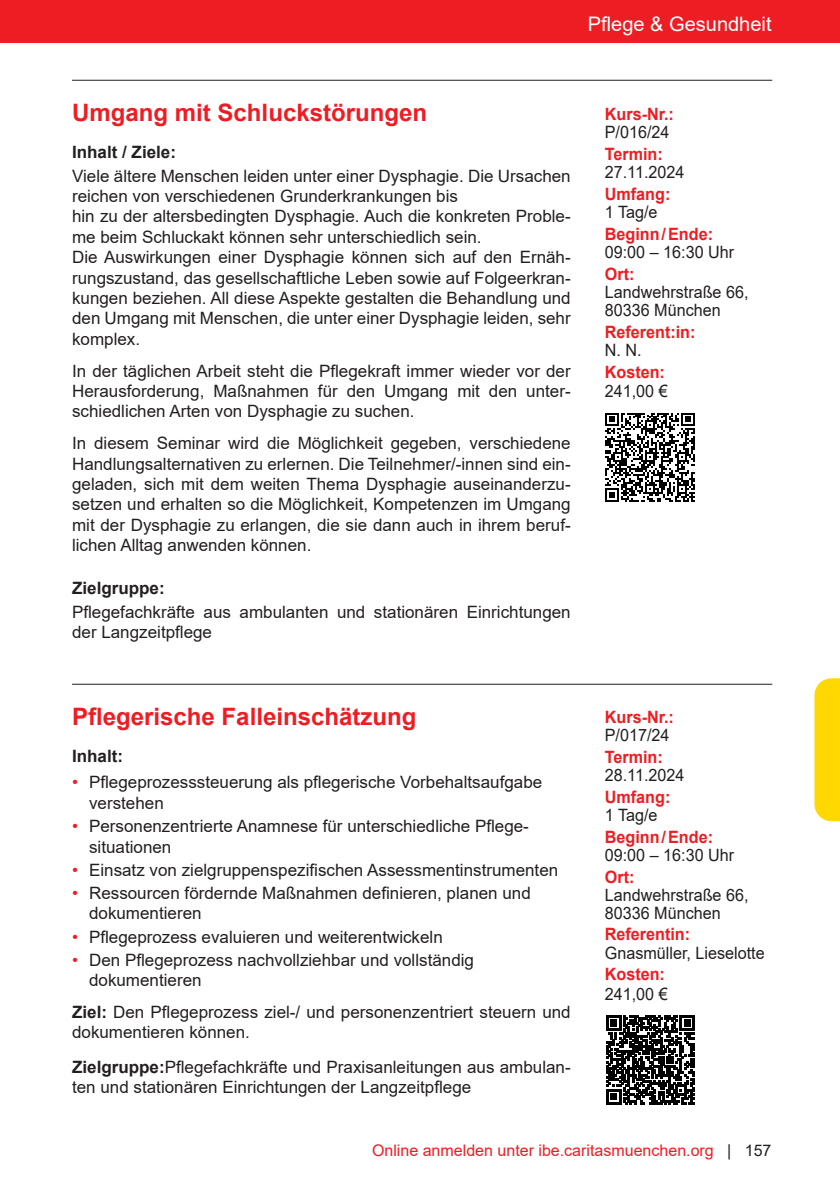
<style>
.page{position:relative;width:840px;height:1191px;background:#fff}
.page>*{position:absolute;margin:0;border:0;box-sizing:border-box;transform-origin:0 0}
.t1{font:700 24px "Arial";color:#ee1d23}
.t2{font:20px "Arial";color:#fff}
.t3{font:17px/20.4px "Arial";color:#231f20}
.t4{font:17px/18px "Arial";color:#231f20;scale:.95 1}
.t5{font:700 17px "Arial";color:#ee1d23;scale:.95 1}
.t6{font:700 17px "Arial";color:#231f20}
.t7{font:16px "Arial";color:#ee1d23}
.s1{color:#ee1d23}
.s2{font-weight:700}
.s3{color:#231f20}
</style>
<div class="page">
<div style="left:0;top:0;width:839px;height:43px;background:#ee1d23"></div>
<svg style="left:814px;top:678px;width:25px;height:143px"></svg>
<hr style="left:72px;top:80px;width:699px;height:1px;background:#231f20">
<svg style="left:605px;top:413px;width:90px;height:89px"></svg>
<hr style="left:72px;top:683px;width:699px;height:1px;background:#231f20">
<svg style="left:606px;top:1015px;width:88px;height:89px"></svg>
<p class="t2" style="left:587px;top:10px;width:185px">Pflege &amp; Gesundheit</p>
<h1 class="t1" style="left:72px;top:96px;width:356px">Umgang mit Schluckstörungen</h1>
<p class="t6" style="left:72px;top:140px;width:105px">Inhalt / Ziele:</p>
<p class="t3" style="left:72px;top:165px;width:500px">Viele ältere Menschen leiden unter einer Dysphagie. Die Ursachen reichen von verschiedenen Grunderkrankungen bis<br>hin zu der altersbedingten Dysphagie. Auch die konkreten Proble&shy;me beim Schluckakt können sehr unterschiedlich sein.<br>Die Auswirkungen einer Dysphagie können sich auf den Ernäh&shy;rungszustand, das gesellschaftliche Leben sowie auf Folgeerkran&shy;kungen beziehen. All diese Aspekte gestalten die Behandlung und den Umgang mit Menschen, die unter einer Dysphagie leiden, sehr komplex.</p>
<p class="t3" style="left:72px;top:360px;width:500px;text-align:justify">In der täglichen Arbeit steht die Pflegekraft immer wieder vor der Herausforderung, Maßnahmen für den Umgang mit den unter&shy;schiedlichen Arten von Dysphagie zu suchen.</p>
<p class="t3" style="left:72px;top:433px;width:500px;text-align:justify">In diesem Seminar wird die Möglichkeit gegeben, verschiedene Handlungsalternativen zu erlernen. Die Teilnehmer/-innen sind ein&shy;geladen, sich mit dem weiten Thema Dysphagie auseinanderzu&shy;setzen und erhalten so die Möglichkeit, Kompetenzen im Umgang mit der Dysphagie zu erlangen, die sie dann auch in ihrem beruf&shy;lichen Alltag anwenden können.</p>
<p class="t6" style="left:72px;top:576px;width:94px">Zielgruppe:</p>
<p class="t3" style="left:72px;top:601px;width:500px">Pflegefachkräfte aus ambulanten und stationären Einrichtungen der Langzeitpflege</p>
<h1 class="t1" style="left:72px;top:699px;width:346px">Pflegerische Falleinschätzung</h1>
<p class="t6" style="left:72px;top:744px;width:52px">Inhalt:</p>
<p class="t3" style="left:89px;top:772px;width:454px;text-indent:-17px"><span class="s1">•</span> Pflegeprozesssteuerung als pflegerische Vorbehaltsaufgabe verstehen</p>
<p class="t3" style="left:89px;top:816px;width:440px;text-indent:-17px"><span class="s1">•</span> Personenzentrierte Anamnese für unterschiedliche Pflege&shy;situationen</p>
<p class="t3" style="left:72px;top:859px;width:487px"><span class="s1">•</span> Einsatz von zielgruppenspezifischen Assessmentinstrumenten</p>
<p class="t3" style="left:89px;top:882px;width:443px;text-indent:-17px"><span class="s1">•</span> Ressourcen fördernde Maßnahmen definieren, planen und dokumentieren</p>
<p class="t3" style="left:72px;top:926px;width:372px"><span class="s1">•</span> Pflegeprozess evaluieren und weiterentwickeln</p>
<p class="t3" style="left:89px;top:949px;width:386px;text-indent:-17px"><span class="s1">•</span> Den Pflegeprozess nachvollziehbar und vollständig dokumentieren</p>
<p class="t3" style="left:72px;top:1001px;width:500px"><span class="s2">Ziel:</span> Den Pflegeprozess ziel-/ und personenzentriert steuern und dokumentieren können.</p>
<p class="t3" style="left:72px;top:1056px;width:500px"><span class="s2">Zielgruppe:</span>Pflegefachkräfte und Praxisanleitungen aus ambulan&shy;ten und stationären Einrichtungen der Langzeitpflege</p>
<p class="t5" style="left:604px;top:102px;width:74px">Kurs-Nr.:</p>
<p class="t4" style="left:604px;top:123px;width:70px">P/016/24</p>
<p class="t5" style="left:604px;top:142px;width:63px">Termin:</p>
<p class="t4" style="left:604px;top:163px;width:85px">27.11.2024</p>
<p class="t5" style="left:604px;top:182px;width:70px">Umfang:</p>
<p class="t4" style="left:604px;top:203px;width:57px">1 Tag/e</p>
<p class="t5" style="left:604px;top:222px;width:115px">Beginn/Ende:</p>
<p class="t4" style="left:604px;top:243px;width:138px">09:00 – 16:30 Uhr</p>
<p class="t5" style="left:604px;top:262px;width:33px">Ort:</p>
<p class="t4" style="left:604px;top:283px;width:153px">Landwehrstraße 66,<br>80336 München</p>
<p class="t5" style="left:604px;top:320px;width:97px">Referent:in:</p>
<p class="t4" style="left:604px;top:341px;width:40px">N. N.</p>
<p class="t5" style="left:604px;top:360px;width:65px">Kosten:</p>
<p class="t4" style="left:604px;top:382px;width:68px">241,00 €</p>
<p class="t5" style="left:604px;top:704px;width:74px">Kurs-Nr.:</p>
<p class="t4" style="left:604px;top:725px;width:70px">P/017/24</p>
<p class="t5" style="left:604px;top:744px;width:63px">Termin:</p>
<p class="t4" style="left:604px;top:765px;width:85px">28.11.2024</p>
<p class="t5" style="left:604px;top:784px;width:70px">Umfang:</p>
<p class="t4" style="left:604px;top:805px;width:57px">1 Tag/e</p>
<p class="t5" style="left:604px;top:824px;width:115px">Beginn/Ende:</p>
<p class="t4" style="left:604px;top:845px;width:138px">09:00 – 16:30 Uhr</p>
<p class="t5" style="left:604px;top:864px;width:33px">Ort:</p>
<p class="t4" style="left:604px;top:885px;width:153px">Landwehrstraße 66,<br>80336 München</p>
<p class="t5" style="left:604px;top:922px;width:91px">Referentin:</p>
<p class="t4" style="left:604px;top:943px;width:170px">Gnasmüller, Lieselotte</p>
<p class="t5" style="left:604px;top:962px;width:65px">Kosten:</p>
<p class="t4" style="left:604px;top:984px;width:68px">241,00 €</p>
<p class="t7" style="left:372px;top:1139px;width:401px">Online anmelden unter ibe.caritasmuenchen.org <span class="s3">| 157</span></p>
</div>
